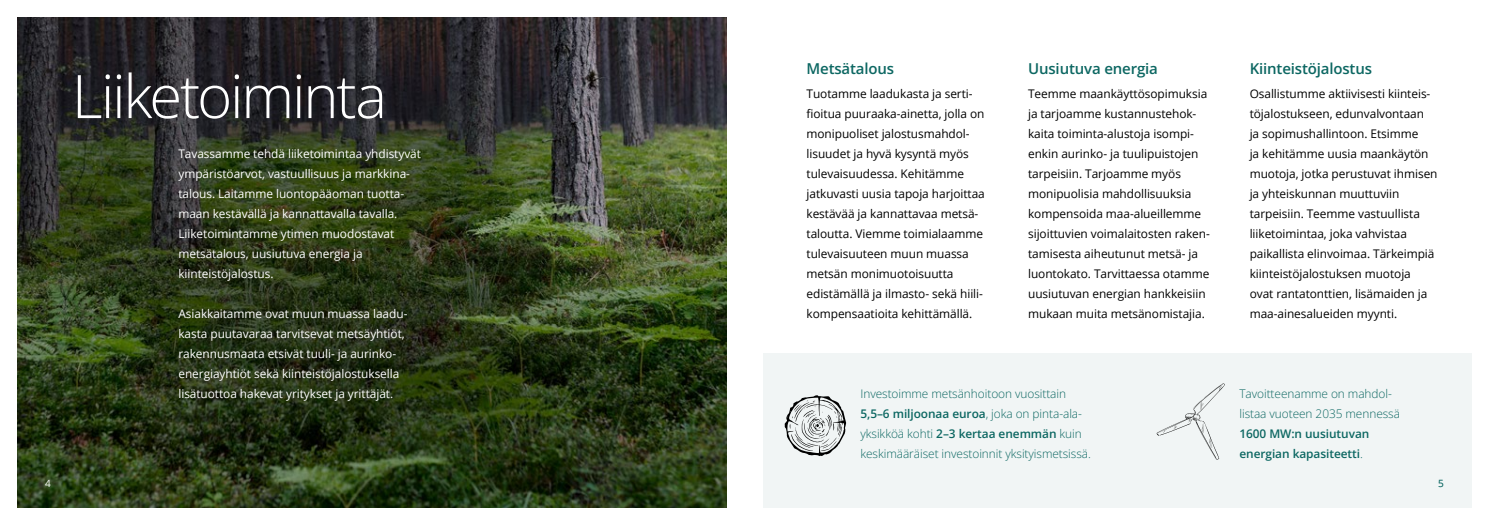
<style>
.page{position:relative;width:1489px;height:525px;background:#fff}
.page>*{position:absolute;margin:0;border:0;box-sizing:border-box;transform-origin:0 0}
.t1{font:300 60px "Open Sans";letter-spacing:-.04em;color:#fff}
.t2{font:600 15px "Open Sans";letter-spacing:-.01em;color:#0c6762}
.t3{font:11.88px/20px "Open Sans";letter-spacing:-.005em;color:#000}
.t4{font:11.88px/20px "Open Sans";letter-spacing:-.005em;color:#fff}
.t5{font:300 11.88px/20px "Open Sans";letter-spacing:-.005em;color:#0c6762}
.t6{font:600 11.88px/20px "Open Sans";letter-spacing:-.005em;color:#0c6762}
.t7{font:10px "Open Sans";color:#fff}
.t8{font:10px "Open Sans";color:#0c6762}
.s1{font-weight:600}
.s2{font-weight:300}
</style>
<div class="page">
<div style="left:762px;top:353px;width:708px;height:154px;background:#ebf2f2"></div>
<img style="left:18px;top:18px;width:708px;height:489px">
<svg style="left:1156px;top:383px;width:68px;height:76px"></svg>
<svg style="left:784px;top:395px;width:62px;height:61px"></svg>
<h1 class="t1" style="left:72px;top:55px;width:317px">Liiketoiminta</h1>
<p class="t4" style="left:178px;top:143px;width:244px">Tavassamme tehdä liiketoimintaa yhdistyvät ympäristöarvot, vastuullisuus ja markkina&shy;talous. Laitamme luontopääoman tuotta&shy;maan kestävällä ja kannattavalla tavalla.<br>Liiketoimintamme ytimen muodostavat metsätalous, uusiutuva energia ja kiinteistöjalostus.</p>
<p class="t4" style="left:178px;top:303px;width:230px">Asiakkaitamme ovat muun muassa laadu&shy;kasta puutavaraa tarvitsevat metsäyhtiöt, rakennusmaata etsivät tuuli- ja aurinko&shy;energiayhtiöt sekä kiinteistöjalostuksella lisätuottoa hakevat yritykset ja yrittäjät.</p>
<p class="t2" style="left:806px;top:59px;width:89px">Metsätalous</p>
<p class="t3" style="left:806px;top:83px;width:180px">Tuotamme laadukasta ja serti&shy;fioitua puuraaka-ainetta, jolla on monipuoliset jalostusmahdol&shy;lisuudet ja hyvä kysyntä myös tulevaisuudessa. Kehitämme jatkuvasti uusia tapoja harjoittaa kestävää ja kannattavaa metsä&shy;taloutta. Viemme toimialaamme tulevaisuuteen muun muassa metsän monimuotoisuutta edistämällä ja ilmasto- sekä hiili&shy;kompensaatioita kehittämällä.</p>
<p class="t2" style="left:1028px;top:59px;width:131px">Uusiutuva energia</p>
<p class="t3" style="left:1028px;top:83px;width:183px">Teemme maankäyttösopimuksia ja tarjoamme kustannustehok&shy;kaita toiminta-alustoja isompi&shy;enkin aurinko- ja tuulipuistojen tarpeisiin. Tarjoamme myös monipuolisia mahdollisuuksia kompensoida maa-alueillemme sijoittuvien voimalaitosten raken&shy;tamisesta aiheutunut metsä- ja luontokato. Tarvittaessa otamme uusiutuvan energian hankkeisiin mukaan muita metsänomistajia.</p>
<p class="t2" style="left:1249px;top:59px;width:124px">Kiinteistöjalostus</p>
<p class="t3" style="left:1249px;top:83px;width:189px">Osallistumme aktiivisesti kiinteis&shy;töjalostukseen, edunvalvontaan<br>ja sopimushallintoon. Etsimme<br>ja kehitämme uusia maankäytön muotoja, jotka perustuvat ihmisen ja yhteiskunnan muuttuviin tarpeisiin. Teemme vastuullista liiketoimintaa, joka vahvistaa paikallista elinvoimaa. Tärkeimpiä kiinteistöjalostuksen muotoja<br>ovat rantatonttien, lisämaiden ja maa-ainesalueiden myynti.</p>
<p class="t5" style="left:860px;top:383px;width:232px">Investoimme metsänhoitoon vuosittain <span class="s1">5,5–6 miljoonaa euroa</span>, joka on pinta-ala&shy;yksikköä kohti <span class="s1">2–3 kertaa enemmän</span> kuin keskimääräiset investoinnit yksityismetsissä.</p>
<p class="t5" style="left:1239px;top:383px;width:162px">Tavoitteenamme on mahdol&shy;listaa vuoteen 2035 mennessä</p>
<p class="t6" style="left:1239px;top:423px;width:131px">1600 MW:n uusiutuvan energian kapasiteetti<span class="s2">.</span></p>
<p class="t7" style="left:45px;top:476px;width:7px">4</p>
<p class="t8" style="left:1437px;top:476px;width:7px">5</p>
</div>
